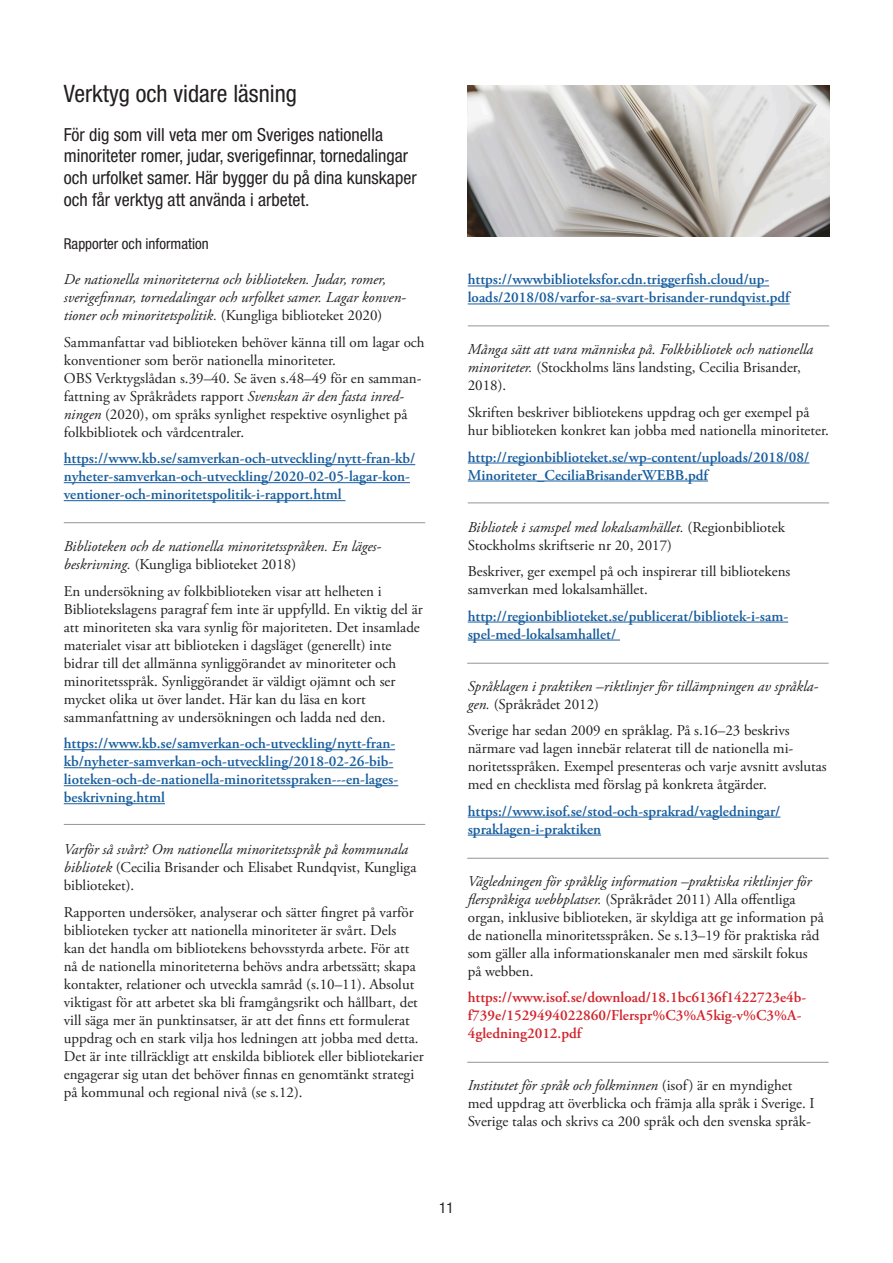
<style>
.page{position:relative;width:893px;height:1263px;background:#fff}
.page>*{position:absolute;margin:0;border:0;box-sizing:border-box;transform-origin:0 0}
.Rubrik_h1_i_text{font:condensed 24px "Helvetica Neue LT Std";color:#231f20}
.Rubrik_h2_i_text{font:condensed 18px/21.6px "Helvetica Neue LT Std";color:#231f20}
.brödtext{font:15px/18px "Adobe Garamond Pro";color:#231f20}
.brödtext-2{font:600 15px/18px "Adobe Garamond Pro";color:#175d9e}
.brödtext-3{font:italic 15px/18px "Adobe Garamond Pro";color:#231f20}
.brödtext-4{font:600 15px/18px "Adobe Garamond Pro";color:#d1232a}
.Rubrik_h3_i_text{font:condensed 15px "Helvetica Neue LT Std";color:#231f20}
.s1{font-style:normal}
.s2{font-style:italic}
</style>
<div class="page">
<hr style="left:64px;top:464px;width:351px;height:1px;background:#175d9e">
<hr style="left:64px;top:482px;width:346px;height:1px;background:#175d9e">
<hr style="left:64px;top:500px;width:281px;height:1px;background:#175d9e">
<hr style="left:64px;top:749px;width:331px;height:1px;background:#175d9e">
<hr style="left:64px;top:767px;width:329px;height:1px;background:#175d9e">
<hr style="left:64px;top:785px;width:334px;height:1px;background:#175d9e">
<hr style="left:64px;top:803px;width:101px;height:1px;background:#175d9e">
<hr style="left:468px;top:286px;width:301px;height:1px;background:#175d9e">
<hr style="left:468px;top:304px;width:322px;height:1px;background:#175d9e">
<hr style="left:468px;top:463px;width:341px;height:1px;background:#175d9e">
<hr style="left:468px;top:481px;width:240px;height:1px;background:#175d9e">
<hr style="left:468px;top:622px;width:320px;height:1px;background:#175d9e">
<hr style="left:468px;top:640px;width:152px;height:1px;background:#175d9e">
<hr style="left:468px;top:817px;width:312px;height:1px;background:#175d9e">
<hr style="left:468px;top:835px;width:133px;height:1px;background:#175d9e">
<hr style="left:64px;top:522px;width:361px;height:1px;background:#939598">
<hr style="left:64px;top:824px;width:361px;height:1px;background:#939598">
<hr style="left:468px;top:326px;width:361px;height:1px;background:#939598">
<hr style="left:468px;top:503px;width:361px;height:1px;background:#939598">
<hr style="left:467px;top:663px;width:362px;height:1px;background:#939598">
<hr style="left:467px;top:858px;width:362px;height:1px;background:#939598">
<hr style="left:467px;top:1062px;width:362px;height:1px;background:#939598">
<img style="left:468px;top:85px;width:361px;height:152px">
<p class="Rubrik_h1_i_text" style="left:64px;top:80px;width:235px">Verktyg och vidare läsning</p>
<p class="Rubrik_h2_i_text" style="left:64px;top:124px;width:354px">För dig som vill veta mer om Sveriges nationella minoriteter romer, judar, sverigefinnar, tornedalingar och urfolket samer. Här bygger du på dina kunskaper och får verktyg att använda i arbetet.</p>
<p class="Rubrik_h3_i_text" style="left:64px;top:235px;width:146px">Rapporter och information</p>
<p class="brödtext-3" style="left:64px;top:271px;width:344px">De nationella minoriteterna och biblioteken. Judar, romer, sverigefinnar, tornedalingar och urfolket samer. Lagar konven&shy;tioner och minoritetspolitik. <span class="s1">(Kungliga biblioteket 2020)</span></p>
<p class="brödtext" style="left:64px;top:333px;width:362px">Sammanfattar vad biblioteken behöver känna till om lagar och konventioner som berör nationella minoriteter.<br>OBS Verktygslådan s.39–40. Se även s.48–49 för en samman&shy;fattning av Språkrådets rapport <span class="s2">Svenskan är den fasta inred&shy;ningen</span> (2020), om språks synlighet respektive osynlighet på folkbibliotek och vårdcentraler.</p>
<p class="brödtext-2" style="left:64px;top:450px;width:353px">https://www.kb.se/samverkan-och-utveckling/nytt-fran-kb/ nyheter-samverkan-och-utveckling/2020-02-05-lagar-kon&shy;ventioner-och-minoritetspolitik-i-rapport.html</p>
<p class="brödtext-3" style="left:64px;top:538px;width:319px">Biblioteken och de nationella minoritetsspråken. En läges&shy;beskrivning. <span class="s1">(Kungliga biblioteket 2018)</span></p>
<p class="brödtext" style="left:64px;top:582px;width:360px">En undersökning av folkbiblioteken visar att helheten i Bibliotekslagens paragraf fem inte är uppfylld. En viktig del är att minoriteten ska vara synlig för majoriteten. Det insamlade materialet visar att biblioteken i dagsläget (generellt) inte bidrar till det allmänna synliggörandet av minoriteter och minoritetsspråk. Synliggörandet är väldigt ojämnt och ser mycket olika ut över landet. Här kan du läsa en kort sammanfattning av undersökningen och ladda ned den.</p>
<p class="brödtext-2" style="left:64px;top:735px;width:336px">https://www.kb.se/samverkan-och-utveckling/nytt-fran&shy;kb/nyheter-samverkan-och-utveckling/2018-02-26-bib&shy;lioteken-och-de-nationella-minoritetsspraken---en-lages&shy;beskrivning.html</p>
<p class="brödtext-3" style="left:64px;top:841px;width:354px">Varför så svårt? Om nationella minoritetsspråk på kommunala bibliotek <span class="s1">(Cecilia Brisander och Elisabet Rundqvist, Kungliga biblioteket).</span></p>
<p class="brödtext" style="left:64px;top:903px;width:361px">Rapporten undersöker, analyserar och sätter fingret på varför biblioteken tycker att nationella minoriteter är svårt. Dels<br>kan det handla om bibliotekens behovsstyrda arbete. För att nå de nationella minoriteterna behövs andra arbetssätt; skapa kontakter, relationer och utveckla samråd (s.10–11). Absolut viktigast för att arbetet ska bli framgångsrikt och hållbart, det vill säga mer än punktinsatser, är att det finns ett formulerat uppdrag och en stark vilja hos ledningen att jobba med detta.<br>Det är inte tillräckligt att enskilda bibliotek eller bibliotekarier engagerar sig utan det behöver finnas en genomtänkt strategi på kommunal och regional nivå (se s.12).</p>
<p class="brödtext-2" style="left:468px;top:271px;width:323px">https://wwwbiblioteksfor.cdn.triggerfish.cloud/up&shy;loads/2018/08/varfor-sa-svart-brisander-rundqvist.pdf</p>
<p class="brödtext-3" style="left:468px;top:341px;width:347px">Många sätt att vara människa på. Folkbibliotek och nationella minoriteter. <span class="s1">(Stockholms läns landsting, Cecilia Brisander,<br>2018).</span></p>
<p class="brödtext" style="left:468px;top:404px;width:363px">Skriften beskriver bibliotekens uppdrag och ger exempel på hur biblioteken konkret kan jobba med nationella minoriteter.</p>
<p class="brödtext-2" style="left:468px;top:448px;width:343px">http://regionbiblioteket.se/wp-content/uploads/2018/08/<br>Minoriteter_CeciliaBrisanderWEBB.pdf</p>
<p class="brödtext" style="left:468px;top:518px;width:319px"><span class="s2">Bibliotek i samspel med lokalsamhället.</span> (Regionbibliotek<br>Stockholms skriftserie nr 20, 2017)</p>
<p class="brödtext" style="left:468px;top:563px;width:324px">Beskriver, ger exempel på och inspirerar till bibliotekens samverkan med lokalsamhället.</p>
<p class="brödtext-2" style="left:468px;top:607px;width:322px">http://regionbiblioteket.se/publicerat/bibliotek-i-sam&shy;spel-med-lokalsamhallet/</p>
<p class="brödtext-3" style="left:468px;top:677px;width:352px">Språklagen i praktiken –riktlinjer för tillämpningen av språkla&shy;gen. <span class="s1">(Språkrådet 2012)</span></p>
<p class="brödtext" style="left:468px;top:722px;width:360px">Sverige har sedan 2009 en språklag. På s.16–23 beskrivs närmare vad lagen innebär relaterat till de nationella mi&shy;noritetsspråken. Exempel presenteras och varje avsnitt avslutas med en checklista med förslag på konkreta åtgärder.</p>
<p class="brödtext-2" style="left:468px;top:802px;width:314px">https://www.isof.se/stod-och-sprakrad/vagledningar/ spraklagen-i-praktiken</p>
<p class="brödtext" style="left:468px;top:872px;width:358px"><span class="s2">Vägledningen för språklig information –praktiska riktlinjer för flerspråkiga webbplatser.</span> (Språkrådet 2011) Alla offentliga organ, inklusive biblioteken, är skyldiga att ge information på de nationella minoritetsspråken. Se s.13–19 för praktiska råd som gäller alla informationskanaler men med särskilt fokus på webben.</p>
<p class="brödtext-4" style="left:468px;top:988px;width:340px">https://www.isof.se/download/18.1bc6136f1422723e4b&shy;f739e/1529494022860/Flerspr%C3%A5kig-v%C3%A-<br>4gledning2012.pdf</p>
<p class="brödtext" style="left:468px;top:1077px;width:348px"><span class="s2">Institutet för språk och folkminnen</span> (isof) är en myndighet med uppdrag att överblicka och främja alla språk i Sverige. I<br>Sverige talas och skrivs ca 200 språk och den svenska språk-</p>
<p class="Rubrik_h3_i_text" style="left:439px;top:1199px;width:16px">11</p>
</div>
